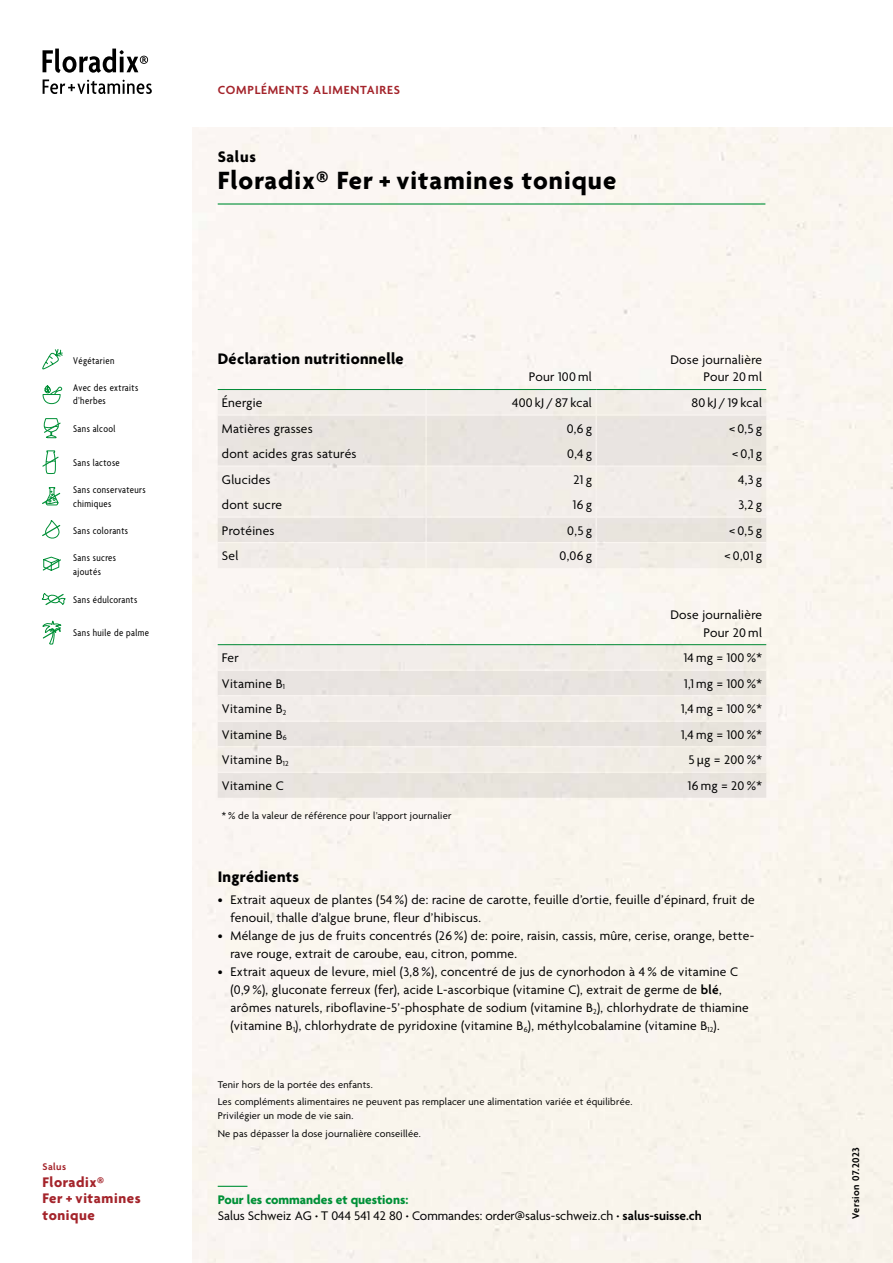
<style>
.page{position:relative;width:893px;height:1263px;background:#fff}
.page>*{position:absolute;margin:0;border:0;box-sizing:border-box;transform-origin:0 0}
.t1{font:700 27px "Agenda";letter-spacing:.04em;color:#000}
.t2{font:700 16.5px "Agenda";letter-spacing:.02em;color:#000}
.t3{font:700 15px/16.5px "Agenda";letter-spacing:.04em;color:#a4242b}
.t4{font:13.5px/18px "Agenda";letter-spacing:.02em;color:#000}
.t5{font:13.5px/16.2px "Agenda";color:#000}
.t6{font:600 12.75px "Agenda";letter-spacing:.06em;color:#a4242b}
.t7{font:10.5px/17.7px "Agenda";letter-spacing:.02em;color:#000}
.t8{font:condensed 10.5px/13.5px "Agenda";letter-spacing:.04em;color:#000}
.t9{font:600 10.5px "Agenda";letter-spacing:.04em;color:#000}
.t10{font:600 10.5px "Agenda";letter-spacing:.04em;color:#a4242b}
.s1{font-family:"Myriad Pro";font-size:12.75px}
.s2{font-weight:600}
.s3{font-weight:700;color:#009037}
.s4{font-weight:700}
</style>
<div class="page">
<svg style="left:42px;top:349px;width:21px;height:21px"></svg>
<svg style="left:43px;top:418px;width:18px;height:21px"></svg>
<svg style="left:42px;top:450px;width:17px;height:24px"></svg>
<svg style="left:42px;top:487px;width:19px;height:19px"></svg>
<svg style="left:42px;top:520px;width:19px;height:19px"></svg>
<svg style="left:42px;top:556px;width:19px;height:15px"></svg>
<svg style="left:42px;top:593px;width:24px;height:12px"></svg>
<svg style="left:42px;top:385px;width:20px;height:19px"></svg>
<svg style="left:42px;top:621px;width:20px;height:24px"></svg>
<svg style="left:218px;top:1186px;width:29px;height:1px"></svg>
<div style="left:218px;top:338px;width:548px;height:51px;background:#fbf6f3"></div>
<div style="left:218px;top:390px;width:548px;height:24px;background:#f2edea"></div>
<svg style="left:218px;top:416px;width:548px;height:382px;background:#efeae5"></svg>
<hr style="left:425px;top:594px;width:2px;height:25px;background:#fff">
<hr style="left:425px;top:619px;width:2px;height:25px;background:#fff">
<svg style="left:596px;top:594px;width:1px;height:50px"></svg>
<hr style="left:425px;top:338px;width:2px;height:26px;background:#fff">
<hr style="left:425px;top:364px;width:2px;height:25px;background:#fff">
<hr style="left:425px;top:390px;width:2px;height:24px;background:#fff">
<hr style="left:425px;top:416px;width:2px;height:25px;background:#fff">
<hr style="left:425px;top:441px;width:2px;height:24px;background:#fff">
<hr style="left:425px;top:467px;width:2px;height:25px;background:#fff">
<hr style="left:425px;top:492px;width:2px;height:24px;background:#fff">
<hr style="left:425px;top:518px;width:2px;height:24px;background:#fff">
<hr style="left:425px;top:543px;width:2px;height:25px;background:#fff">
<svg style="left:596px;top:338px;width:1px;height:230px"></svg>
<hr style="left:596px;top:414px;width:170px;height:2px;background:#fff">
<hr style="left:218px;top:465px;width:208px;height:2px;background:#fff">
<hr style="left:426px;top:465px;width:170px;height:2px;background:#fff">
<hr style="left:596px;top:465px;width:170px;height:2px;background:#fff">
<hr style="left:218px;top:516px;width:208px;height:2px;background:#fff">
<hr style="left:426px;top:516px;width:170px;height:2px;background:#fff">
<hr style="left:596px;top:516px;width:170px;height:2px;background:#fff">
<hr style="left:218px;top:542px;width:208px;height:1px;background:#fff">
<hr style="left:426px;top:542px;width:170px;height:1px;background:#fff">
<hr style="left:596px;top:542px;width:170px;height:1px;background:#fff">
<hr style="left:218px;top:670px;width:208px;height:1px;background:#fff">
<hr style="left:426px;top:670px;width:170px;height:1px;background:#fff">
<hr style="left:596px;top:670px;width:170px;height:1px;background:#fff">
<hr style="left:218px;top:695px;width:208px;height:1px;background:#fff">
<hr style="left:426px;top:695px;width:170px;height:1px;background:#fff">
<hr style="left:596px;top:695px;width:170px;height:1px;background:#fff">
<hr style="left:218px;top:721px;width:208px;height:1px;background:#fff">
<hr style="left:426px;top:721px;width:170px;height:1px;background:#fff">
<hr style="left:596px;top:721px;width:170px;height:1px;background:#fff">
<hr style="left:218px;top:746px;width:208px;height:1px;background:#fff">
<hr style="left:426px;top:746px;width:170px;height:1px;background:#fff">
<hr style="left:596px;top:746px;width:170px;height:1px;background:#fff">
<hr style="left:218px;top:772px;width:208px;height:1px;background:#fff">
<hr style="left:426px;top:772px;width:170px;height:1px;background:#fff">
<hr style="left:596px;top:772px;width:170px;height:1px;background:#fff">
<hr style="left:218px;top:389px;width:208px;height:1px;background:#009037">
<hr style="left:426px;top:389px;width:170px;height:1px;background:#009037">
<hr style="left:596px;top:389px;width:170px;height:1px;background:#009037">
<hr style="left:218px;top:644px;width:208px;height:1px;background:#009037">
<hr style="left:426px;top:644px;width:170px;height:1px;background:#009037">
<hr style="left:596px;top:644px;width:170px;height:1px;background:#009037">
<hr style="left:218px;top:203px;width:547px;height:2px;background:#009037">
<svg style="left:43px;top:49px;width:105px;height:24px"></svg>
<svg style="left:43px;top:79px;width:109px;height:15px"></svg>
<p class="t8" style="left:73px;top:354px;width:43px">Végétarien</p>
<p class="t8" style="left:73px;top:381px;width:67px">Avec des extraits d’herbes</p>
<p class="t8" style="left:73px;top:422px;width:44px">Sans alcool</p>
<p class="t8" style="left:73px;top:456px;width:48px">Sans lactose</p>
<p class="t8" style="left:73px;top:484px;width:74px">Sans conservateurs chimiques</p>
<p class="t8" style="left:73px;top:525px;width:56px">Sans colorants</p>
<p class="t8" style="left:73px;top:552px;width:44px">Sans sucres ajoutés</p>
<p class="t8" style="left:73px;top:593px;width:66px">Sans édulcorants</p>
<p class="t8" style="left:73px;top:627px;width:77px">Sans huile de palme</p>
<p class="t10" style="left:43px;top:1161px;width:25px">Salus</p>
<p class="t3" style="left:43px;top:1174px;width:100px">Floradix®<br>Fer + vitamines tonique</p>
<p class="t6" style="left:218px;top:83px;width:184px">COMPLÉMENTS ALIMENTAIRES</p>
<p class="t2" style="left:218px;top:147px;width:40px">Salus</p>
<h1 class="t1" style="left:218px;top:165px;width:400px">Floradix® Fer + vitamines tonique</h1>
<p class="t2" style="left:218px;top:350px;width:188px">Déclaration nutritionnelle</p>
<p class="t4" style="left:670px;top:351px;width:93px">Dose journalière</p>
<p class="t4" style="left:529px;top:369px;width:65px">Pour 100 ml</p>
<p class="t4" style="left:703px;top:369px;width:60px">Pour 20 ml</p>
<p class="t4" style="left:222px;top:394px;width:42px">Énergie</p>
<p class="t4" style="left:512px;top:394px;width:81px">400 kJ / 87 kcal</p>
<p class="t4" style="left:691px;top:394px;width:72px">80 kJ / 19 kcal</p>
<p class="t4" style="left:222px;top:420px;width:92px">Matières grasses</p>
<p class="t4" style="left:567px;top:420px;width:27px">0,6 g</p>
<p class="t4" style="left:729px;top:420px;width:35px">&lt;0,5g</p>
<p class="t4" style="left:222px;top:445px;width:136px">dont acides gras saturés</p>
<p class="t4" style="left:567px;top:445px;width:26px">0,4 g</p>
<p class="t4" style="left:732px;top:445px;width:31px">&lt;0,1g</p>
<p class="t4" style="left:222px;top:471px;width:50px">Glucides</p>
<p class="t4" style="left:573px;top:471px;width:20px">21g</p>
<p class="t4" style="left:738px;top:471px;width:25px">4,3 g</p>
<p class="t4" style="left:222px;top:496px;width:62px">dont sucre</p>
<p class="t4" style="left:573px;top:496px;width:20px">16g</p>
<p class="t4" style="left:738px;top:496px;width:25px">3,2 g</p>
<p class="t4" style="left:222px;top:522px;width:54px">Protéines</p>
<p class="t4" style="left:567px;top:522px;width:26px">0,5 g</p>
<p class="t4" style="left:729px;top:522px;width:35px">&lt;0,5g</p>
<p class="t4" style="left:222px;top:548px;width:18px">Sel</p>
<p class="t4" style="left:560px;top:548px;width:34px">0,06 g</p>
<p class="t4" style="left:724px;top:548px;width:39px">&lt; 0,01 g</p>
<p class="t4" style="left:670px;top:607px;width:93px;line-height:17.4px;text-align:right">Dose journalière<br>Pour 20 ml</p>
<p class="t4" style="left:222px;top:650px;width:18px">Fer</p>
<p class="t4" style="left:684px;top:650px;width:80px">14 mg = 100%*</p>
<p class="t4" style="left:222px;top:675px;width:64px">Vitamine B<sub>1</sub></p>
<p class="t4" style="left:684px;top:675px;width:79px">1,1 mg = 100%*</p>
<p class="t4" style="left:222px;top:701px;width:66px">Vitamine B<sub>2</sub></p>
<p class="t4" style="left:681px;top:701px;width:82px">1,4 mg = 100%*</p>
<p class="t4" style="left:222px;top:726px;width:66px">Vitamine B<sub>6</sub></p>
<p class="t4" style="left:681px;top:726px;width:82px">1,4 mg = 100%*</p>
<p class="t4" style="left:222px;top:752px;width:68px">Vitamine B<sub>12</sub></p>
<p class="t4" style="left:689px;top:752px;width:75px">5 <span class="s1">μ</span>g = 200%*</p>
<p class="t4" style="left:222px;top:778px;width:63px">Vitamine C</p>
<p class="t4" style="left:688px;top:778px;width:76px">16 mg = 20%*</p>
<p class="t7" style="left:222px;top:807px;width:231px">*% de la valeur de référence pour l’apport journalier</p>
<p class="t2" style="left:218px;top:867px;width:83px">Ingrédients</p>
<p class="t4" style="left:230px;top:892px;width:526px;text-indent:-13px">• Extrait aqueux de plantes (54%) de: racine de carotte, feuille d’ortie, feuille d’épinard, fruit de fenouil, thalle d’algue brune, fleur d’hibiscus.</p>
<p class="t4" style="left:230px;top:928px;width:525px;text-indent:-13px">• Mélange de jus de fruits concentrés (26%) de: poire, raisin, cassis, mûre, cerise, orange, bette&shy;rave rouge, extrait de caroube, eau, citron, pomme.</p>
<p class="t4" style="left:230px;top:964px;width:520px;text-indent:-13px">• Extrait aqueux de levure, miel (3,8%), concentré de jus de cynorhodon à 4% de vitamine C (0,9%), gluconate ferreux (fer), acide L-ascorbique (vitamine C), extrait de germe de <span class="s2">blé</span>, arômes naturels, riboflavine-5’-phosphate de sodium (vitamine B<sub>2</sub>), chlorhydrate de thiamine (vitamine B<sub>1</sub>), chlorhydrate de pyridoxine (vitamine B<sub>6</sub>), méthylcobalamine (vitamine B<sub>12</sub>).</p>
<p class="t7" style="left:218px;top:1076px;width:416px">Tenir hors de la portée des enfants.<br>Les compléments alimentaires ne peuvent pas remplacer une alimentation variée et équilibrée.</p>
<p class="t7" style="left:218px;top:1107px;width:205px">Privilégier un mode de vie sain.<br>Ne pas dépasser la dose journalière conseillée.</p>
<p class="t5" style="left:218px;top:1192px;width:486px"><span class="s3">Pour les commandes et questions:<br></span>Salus Schweiz AG <span class="s4">·</span> T 044 541 42 80 <span class="s4">·</span> Commandes: order@salus-schweiz.ch <span class="s4">·</span> <span class="s2">salus-suisse.ch</span></p>
<p class="t9" style="left:850px;top:1219px;width:73px;rotate:-90deg">Version 07.2023</p>
</div>
